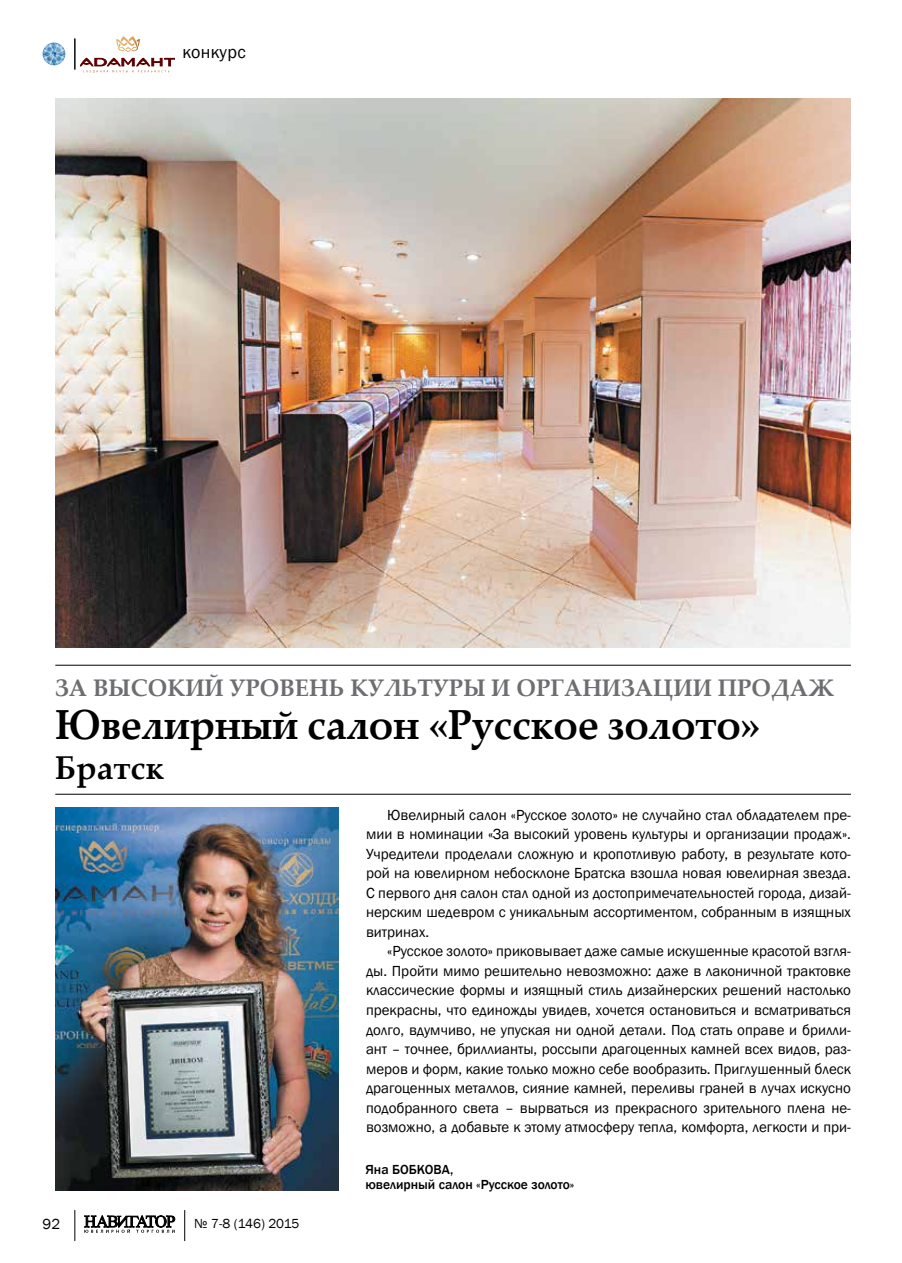
<style>
.page{position:relative;width:902px;height:1263px;background:#fff}
.page>*{position:absolute;margin:0;border:0;box-sizing:border-box;transform-origin:0 0}
.t1{font:700 42px "Palatino Linotype";color:#000;scale:.94 1}
.t2{font:700 33px "Palatino Linotype";color:#000;scale:.95 1}
.t3{font:700 24px "Palatino Linotype";color:#6d6e71}
.t4{font:18px "Franklin Gothic";letter-spacing:.02em;color:#000}
.t5{font:15px/19.5px "Franklin Gothic";color:#000;text-align:justify}
.t6{font:500 13.5px/15px "Franklin Gothic";color:#000}
.t7{font:13.5px "Franklin Gothic";letter-spacing:-.015em;color:#000}
</style>
<div class="page">
<img style="left:43px;top:43px;width:22px;height:22px;border-radius:11px">
<svg style="left:84px;top:1215px;width:91px;height:18px"></svg>
<hr style="left:184px;top:1210px;width:1px;height:31px;background:#000">
<hr style="left:74px;top:1210px;width:1px;height:31px;background:#000">
<hr style="left:74px;top:39px;width:1px;height:30px;background:#000">
<svg style="left:80px;top:58px;width:95px;height:15px"></svg>
<svg style="left:116px;top:36px;width:24px;height:15px"></svg>
<hr style="left:55px;top:794px;width:795px;height:1px;background:#000">
<hr style="left:55px;top:665px;width:795px;height:1px;background:#000">
<img style="left:55px;top:808px;width:284px;height:383px">
<img style="left:55px;top:99px;width:795px;height:548px">
<p class="t4" style="left:182px;top:41px;width:65px">конкурс</p>
<h3 class="t3" style="left:55px;top:671px;width:780px">За высокий уровень культуры и организации продаж</h3>
<h1 class="t1" style="left:55px;top:695px;width:751px">Ювелирный салон «Русское золото»</h1>
<h2 class="t2" style="left:55px;top:744px;width:116px">Братск</h2>
<p class="t5" style="left:43px;top:1214px;width:19px">92</p>
<p class="t7" style="left:194px;top:1215px;width:107px">№ 7-8 (146) 2015</p>
<p class="t5" style="left:366px;top:805px;width:486px;text-indent:21px">Ювелирный салон «Русское золото» не случайно стал обладателем пре&shy;мии в номинации «За высокий уровень культуры и организации продаж».<br>Учредители проделали сложную и кропотливую работу, в результате кото&shy;рой на ювелирном небосклоне Братска взошла новая ювелирная звезда.<br>С первого дня салон стал одной из достопримечательностей города, дизай&shy;нерским шедевром с уникальным ассортиментом, собранным в изящных витринах.</p>
<p class="t5" style="left:366px;top:942px;width:486px;text-indent:21px">«Русское золото» приковывает даже самые искушенные красотой взгля&shy;ды. Пройти мимо решительно невозможно: даже в лаконичной трактовке классические формы и изящный стиль дизайнерских решений настолько прекрасны, что единожды увидев, хочется остановиться и всматриваться долго, вдумчиво, не упуская ни одной детали. Под стать оправе и брилли&shy;ант – точнее, бриллианты, россыпи драгоценных камней всех видов, раз&shy;меров и форм, какие только можно себе вообразить. Приглушенный блеск драгоценных металлов, сияние камней, переливы граней в лучах искусно подобранного света – вырваться из прекрасного зрительного плена не&shy;возможно, а добавьте к этому атмосферу тепла, комфорта, легкости и при-</p>
<p class="t6" style="left:365px;top:1162px;width:210px">Яна БОБКОВА,<br>ювелирный салон «Русское золото»</p>
</div>
